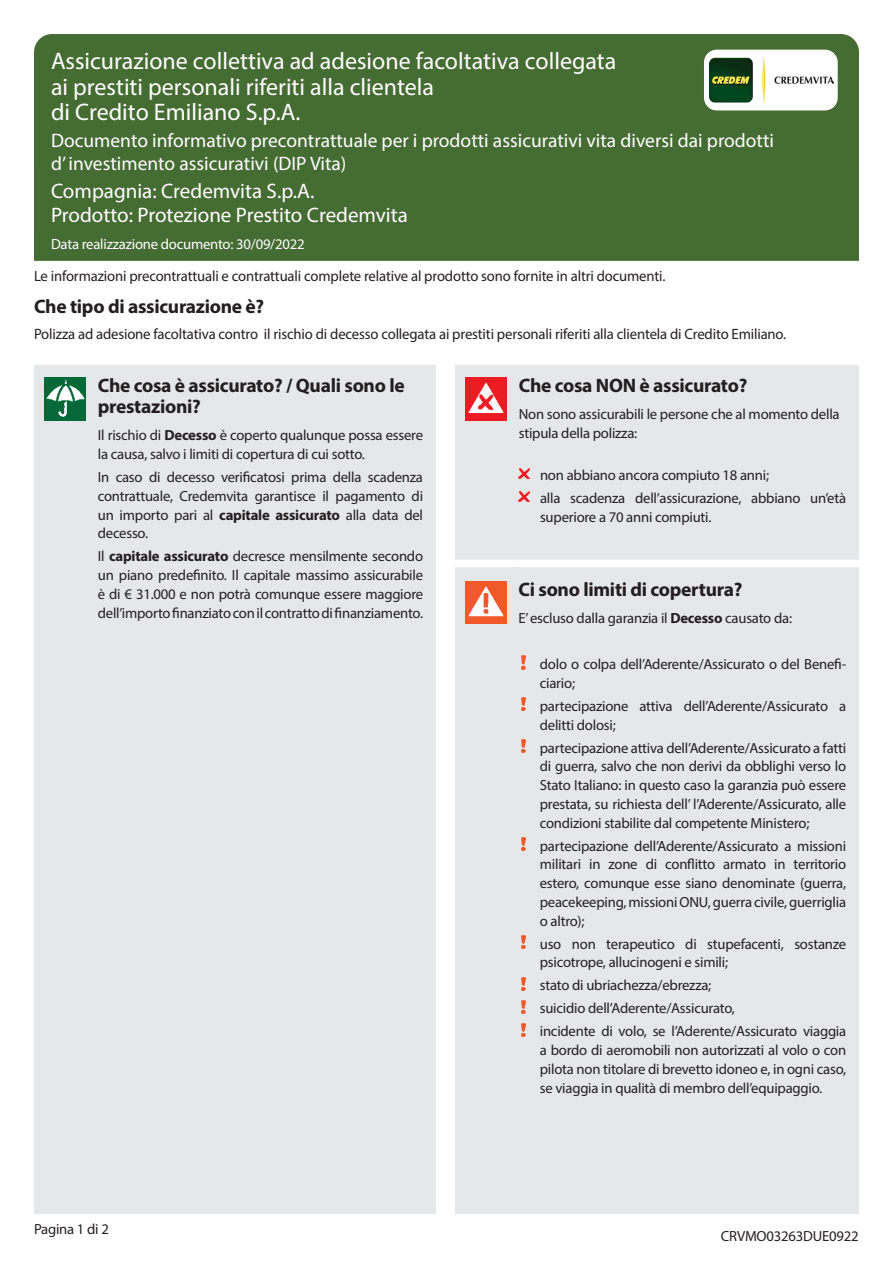
<style>
.page{position:relative;width:893px;height:1263px;background:#fff}
.page>*{position:absolute;margin:0;border:0;box-sizing:border-box;transform-origin:0 0}
.Form_sub_title{font:24px "Myriad Pro";color:#fff}
.Form_sub_title-2{font:21px "Myriad Pro";color:#fff}
.Form_sub_title-3{font:19.5px "Myriad Pro";color:#fff}
.Cover_subhead{font:700 19.5px/21px "Myriad Pro";letter-spacing:-.015em;color:#231f20}
.Form_intro{font:700 19.5px "Myriad Pro";letter-spacing:-.015em;color:#231f20}
.Form_intro-2{font:15px "Myriad Pro";letter-spacing:-.01em;color:#231f20}
.Covered_bullets{font:14.7px/18.8px "Myriad Pro";letter-spacing:-.015em;color:#231f20}
.Covered_bullets-2{font:14.7px "Myriad Pro";letter-spacing:-.015em;color:#fff}
.s1{font-weight:700}
</style>
<div class="page">
<div style="left:34px;top:225px;width:825px;height:36px;background:#456c33"></div>
<div style="left:34px;top:365px;width:402px;height:849px;background:#e6e7e9"></div>
<img style="left:45px;top:377px;width:41px;height:43px">
<div style="left:455px;top:365px;width:404px;height:195px;background:#e6e7e9"></div>
<img style="left:466px;top:377px;width:41px;height:43px">
<svg style="left:519px;top:468px;width:10px;height:11px"></svg>
<svg style="left:519px;top:491px;width:10px;height:11px"></svg>
<div style="left:455px;top:567px;width:404px;height:647px;background:#e6e7e9"></div>
<img style="left:466px;top:581px;width:41px;height:43px">
<svg style="left:521px;top:656px;width:4px;height:13px"></svg>
<img style="left:521px;top:697px;width:4px;height:14px">
<svg style="left:521px;top:739px;width:4px;height:13px"></svg>
<svg style="left:521px;top:837px;width:4px;height:13px"></svg>
<svg style="left:521px;top:935px;width:4px;height:13px"></svg>
<svg style="left:521px;top:977px;width:4px;height:13px"></svg>
<svg style="left:521px;top:1000px;width:4px;height:13px"></svg>
<svg style="left:521px;top:1023px;width:4px;height:13px"></svg>
<div style="left:34px;top:34px;width:825px;height:205px;background:#456c33;border-radius:18px"></div>
<div style="left:704px;top:50px;width:134px;height:60px;background:#fff;border-radius:13px"></div>
<img style="left:709px;top:57px;width:125px;height:46px">
<p class="Form_sub_title" style="left:51px;top:46px;width:567px">Assicurazione collettiva ad adesione facoltativa collegata</p>
<p class="Form_sub_title" style="left:51px;top:72px;width:385px">ai prestiti personali riferiti alla clientela</p>
<p class="Form_sub_title" style="left:51px;top:97px;width:251px">di Credito Emiliano S.p.A.</p>
<p class="Form_sub_title-3" style="left:51px;top:128px;width:724px">Documento informativo precontrattuale per i prodotti assicurativi vita diversi dai prodotti</p>
<p class="Form_sub_title-3" style="left:51px;top:151px;width:297px">d’ investimento assicurativi (DIP Vita)</p>
<p class="Form_sub_title-2" style="left:51px;top:178px;width:265px">Compagnia: Credemvita S.p.A.</p>
<p class="Form_sub_title-2" style="left:51px;top:202px;width:358px">Prodotto: Protezione Prestito Credemvita</p>
<p class="Covered_bullets-2" style="left:51px;top:235px;width:255px">Data realizzazione documento: 30/09/2022</p>
<p class="Form_intro-2" style="left:34px;top:267px;width:633px">Le informazioni precontrattuali e contrattuali complete relative al prodotto sono fornite in altri documenti.</p>
<p class="Form_intro" style="left:34px;top:294px;width:232px">Che tipo di assicurazione è?</p>
<p class="Form_intro-2" style="left:34px;top:325px;width:754px">Polizza ad adesione facoltativa contro il rischio di decesso collegata ai prestiti personali riferiti alla clientela di Credito Emiliano.</p>
<p class="Cover_subhead" style="left:98px;top:374px;width:308px">Che cosa è assicurato? / Quali sono le prestazioni?</p>
<p class="Covered_bullets" style="left:98px;top:426px;width:327px">Il rischio di <span class="s1">Decesso</span> è coperto qualunque possa essere la causa, salvo i limiti di copertura di cui sotto.</p>
<p class="Covered_bullets" style="left:98px;top:468px;width:327px;text-align:justify">In caso di decesso verificatosi prima della scadenza contrattuale, Credemvita garantisce il pagamento di un importo pari al <span class="s1">capitale assicurato</span> alla data del decesso.</p>
<p class="Covered_bullets" style="left:98px;top:547px;width:327px;text-align:justify">Il <span class="s1">capitale assicurato</span> decresce mensilmente secondo un piano predefinito. Il capitale massimo assicurabile è di € 31.000 e non potrà comunque essere maggiore dell’importo finanziato con il contratto di finanziamento.</p>
<p class="Cover_subhead" style="left:519px;top:374px;width:230px">Che cosa NON è assicurato?</p>
<p class="Covered_bullets" style="left:519px;top:405px;width:322px">Non sono assicurabili le persone che al momento della stipula della polizza:</p>
<p class="Covered_bullets" style="left:540px;top:465px;width:230px">non abbiano ancora compiuto 18 anni;</p>
<p class="Covered_bullets" style="left:540px;top:488px;width:308px">alla scadenza dell’assicurazione, abbiano un’età superiore a 70 anni compiuti.</p>
<p class="Cover_subhead" style="left:519px;top:578px;width:225px">Ci sono limiti di copertura?</p>
<p class="Covered_bullets" style="left:519px;top:608px;width:275px">E’ escluso dalla garanzia il <span class="s1">Decesso</span> causato da:</p>
<p class="Covered_bullets" style="left:540px;top:654px;width:308px">dolo o colpa dell’Aderente/Assicurato o del Benefi&shy;ciario;</p>
<p class="Covered_bullets" style="left:540px;top:696px;width:308px">partecipazione attiva dell’Aderente/Assicurato a delitti dolosi;</p>
<p class="Covered_bullets" style="left:540px;top:738px;width:308px;text-align:justify">partecipazione attiva dell’Aderente/Assicurato a fatti di guerra, salvo che non derivi da obblighi verso lo Stato Italiano: in questo caso la garanzia può essere prestata, su richiesta dell’ l’Aderente/Assicurato, alle condizioni stabilite dal competente Ministero;</p>
<p class="Covered_bullets" style="left:540px;top:836px;width:308px;text-align:justify">partecipazione dell’Aderente/Assicurato a missioni militari in zone di conflitto armato in territorio estero, comunque esse siano denominate (guerra, peacekeeping, missioni ONU, guerra civile, guerriglia o altro);</p>
<p class="Covered_bullets" style="left:540px;top:934px;width:308px">uso non terapeutico di stupefacenti, sostanze psicotrope, allucinogeni e simili;</p>
<p class="Covered_bullets" style="left:540px;top:976px;width:173px">stato di ubriachezza/ebrezza;</p>
<p class="Covered_bullets" style="left:540px;top:999px;width:197px">suicidio dell’Aderente/Assicurato,</p>
<p class="Covered_bullets" style="left:540px;top:1022px;width:308px;text-align:justify">incidente di volo, se l’Aderente/Assicurato viaggia a bordo di aeromobili non autorizzati al volo o con pilota non titolare di brevetto idoneo e, in ogni caso, se viaggia in qualità di membro dell’equipaggio.</p>
<p class="Covered_bullets" style="left:34px;top:1219px;width:76px">Pagina 1 di 2</p>
<p class="Covered_bullets" style="left:721px;top:1227px;width:139px">CRVMO03263DUE0922</p>
</div>
